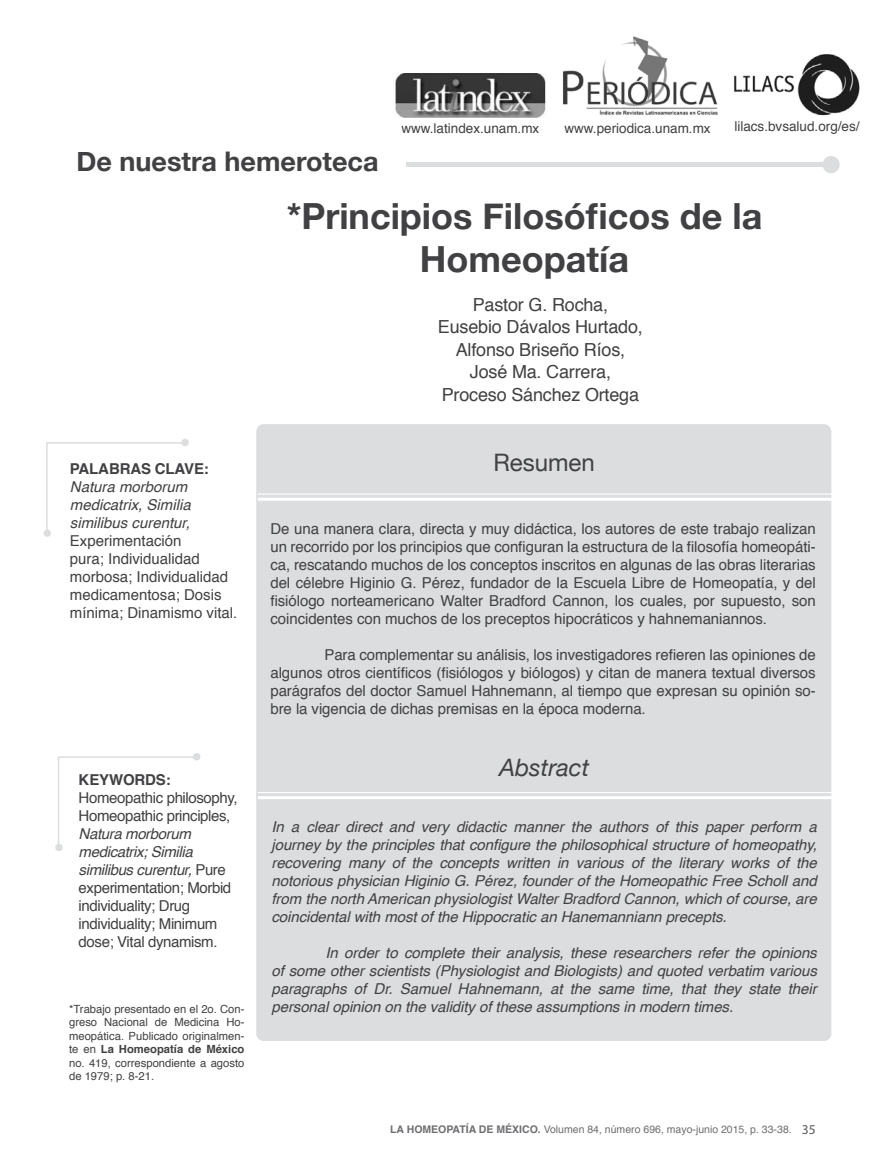
<style>
.page{position:relative;width:893px;height:1170px;background:#fff}
.page>*{position:absolute;margin:0;border:0;box-sizing:border-box;transform-origin:0 0}
.t1{font:700 36px/43.2px "Helvetica Neue";color:#414042;text-align:center}
.t2{font:700 27px "Helvetica Neue";color:#414042}
.t3{font:italic 24px "Helvetica Neue";color:#414042}
.t4{font:24px "Helvetica Neue";color:#414042}
.t5{font:18px/22.5px "Helvetica";letter-spacing:-.01em;color:#414042;text-align:center}
.t6{font:15px/18px "Helvetica";letter-spacing:-.005em;color:#414042;text-align:justify}
.t7{font:italic 15px/18px "Helvetica";letter-spacing:-.005em;color:#414042;text-align:justify}
.t8{font:15px/18px "Helvetica";letter-spacing:-.025em;color:#414042}
.t9{font:700 15px "Helvetica";letter-spacing:-.01em;color:#414042}
.t10{font:13.5px "Helvetica";color:#414042}
.t11{font:11.25px/13.5px "Helvetica";color:#414042;text-align:justify}
.t12{font:10.5px "Helvetica";color:#6d6e71}
.s1{font-style:italic}
.s2{font-weight:700}
.s3{font-family:"Myriad Pro";font-size:13.5px;color:#58595b}
</style>
<div class="page">
<div style="left:181px;top:439px;width:8px;height:7px;background:#dcddde;border-radius:50%"></div>
<svg style="left:46px;top:441px;width:136px;height:88px"></svg>
<div style="left:44px;top:529px;width:7px;height:8px;background:#dcddde;border-radius:50%"></div>
<div style="left:256px;top:424px;width:575px;height:616px;background:#dcddde;border-radius:7px"></div>
<hr style="left:258px;top:497px;width:575px;height:3px;background:#fff">
<hr style="left:258px;top:493px;width:575px;height:1px;background:#fff">
<div style="left:392px;top:162px;width:432px;height:5px;background:#dcddde"></div>
<div style="left:822px;top:156px;width:18px;height:17px;background:#dcddde;border-radius:50%"></div>
<div style="left:378px;top:154px;width:28px;height:21px;background:#fff"></div>
<img style="left:395px;top:73px;width:151px;height:44px">
<img style="left:563px;top:36px;width:155px;height:79px">
<img style="left:734px;top:54px;width:126px;height:62px">
<hr style="left:258px;top:796px;width:575px;height:3px;background:#fff">
<hr style="left:258px;top:792px;width:575px;height:1px;background:#fff">
<div style="left:193px;top:753px;width:7px;height:7px;background:#dcddde;border-radius:50%"></div>
<svg style="left:58px;top:756px;width:140px;height:87px"></svg>
<div style="left:55px;top:843px;width:8px;height:8px;background:#dcddde;border-radius:50%"></div>
<h2 class="t2" style="left:77px;top:140px;width:304px">De nuestra hemeroteca</h2>
<p class="t10" style="left:401px;top:118px;width:140px">www.latindex.unam.mx</p>
<p class="t10" style="left:564px;top:118px;width:148px">www.periodica.unam.mx</p>
<p class="t10" style="left:734px;top:116px;width:127px">lilacs.bvsalud.org/es/</p>
<h1 class="t1" style="left:287px;top:195px;width:477px">*Principios Filosóficos de la<br>Homeopatía</h1>
<p class="t9" style="left:70px;top:457px;width:141px">PALABRAS CLAVE:</p>
<p class="t7" style="left:70px;top:478px;width:122px;text-align:left">Natura morborum medicatrix, Similia similibus curentur,</p>
<p class="t6" style="left:70px;top:532px;width:169px;text-align:left">Experimentación<br>pura; Individualidad morbosa; Individualidad medicamentosa; Dosis mínima; Dinamismo vital.</p>
<p class="t9" style="left:79px;top:767px;width:94px">KEYWORDS:</p>
<p class="t8" style="left:79px;top:789px;width:161px">Homeopathic philosophy,<br>Homeopathic principles,</p>
<p class="t8" style="left:79px;top:825px;width:154px"><span class="s1">Natura morborum medicatrix; Similia similibus curentur,</span> Pure experimentation; Morbid individuality; Drug individuality; Minimum dose; Vital dynamism.</p>
<p class="t11" style="left:69px;top:1002px;width:177px">*Trabajo presentado en el 2o. Con&shy;greso Nacional de Medicina Ho&shy;meopática. Publicado originalmen&shy;te en <span class="s2">La Homeopatía de México </span>no. 419, correspondiente a agosto de 1979; p. 8-21.</p>
<p class="t5" style="left:438px;top:293px;width:206px">Pastor G. Rocha,<br>Eusebio Dávalos Hurtado,<br>Alfonso Briseño Ríos,<br>José Ma. Carrera,<br>Proceso Sánchez Ortega</p>
<h3 class="t4" style="left:493px;top:445px;width:103px">Resumen</h3>
<p class="t6" style="left:270px;top:519px;width:547px">De una manera clara, directa y muy didáctica, los autores de este trabajo realizan un recorrido por los principios que configuran la estructura de la filosofía homeopáti&shy;ca, rescatando muchos de los conceptos inscritos en algunas de las obras literarias del célebre Higinio G. Pérez, fundador de la Escuela Libre de Homeopatía, y del fisiólogo norteamericano Walter Bradford Cannon, los cuales, por supuesto, son coincidentes con muchos de los preceptos hipocráticos y hahnemaniannos.</p>
<p class="t6" style="left:270px;top:645px;width:547px;text-indent:54px">Para complementar su análisis, los investigadores refieren las opiniones de algunos otros científicos (fisiólogos y biólogos) y citan de manera textual diversos parágrafos del doctor Samuel Hahnemann, al tiempo que expresan su opinión so&shy;bre la vigencia de dichas premisas en la época moderna.</p>
<h3 class="t3" style="left:499px;top:750px;width:92px">Abstract</h3>
<p class="t7" style="left:271px;top:818px;width:547px">In a clear direct and very didactic manner the authors of this paper perform a journey by the principles that configure the philosophical structure of homeopathy, recovering many of the concepts written in various of the literary works of the notorious physician Higinio G. Pérez, founder of the Homeopathic Free Scholl and from the north American physiologist Walter Bradford Cannon, which of course, are coincidental with most of the Hippocratic an Hanemanniann precepts.</p>
<p class="t7" style="left:271px;top:944px;width:547px;text-indent:54px">In order to complete their analysis, these researchers refer the opinions of some other scientists (Physiologist and Biologists) and quoted verbatim various paragraphs of Dr. Samuel Hahnemann, at the same time, that they state their personal opinion on the validity of these assumptions in modern times.</p>
<p class="t12" style="left:390px;top:1120px;width:427px"><span class="s2">LA HOMEOPATÍA DE MÉXICO.</span> Volumen 84, número 696, mayo-junio 2015, p. 33-38. <span class="s3">35</span></p>
</div>
